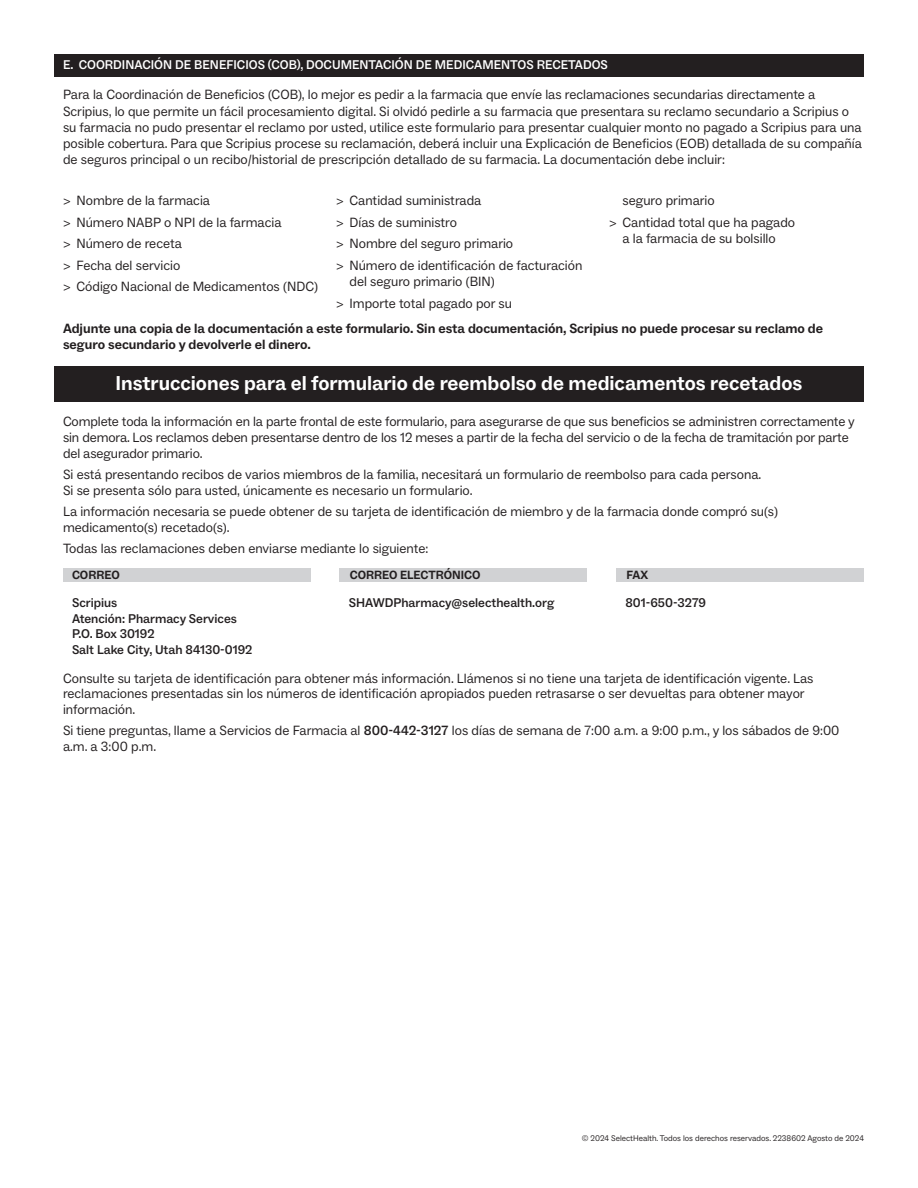
<style>
.page{position:relative;width:918px;height:1188px;background:#fff}
.page>*{position:absolute;margin:0;border:0;box-sizing:border-box;transform-origin:0 0}
.t1{font:700 20.25px "ABC Social";color:#fff}
.t2{font:13.5px/16.2px "ABC Social";color:#231f20}
.t3{font:700 13.5px/16.2px "ABC Social";color:#231f20}
.t4{font:500 12.75px "ABC Social";color:#231f20}
.t5{font:500 12.75px "ABC Social";color:#fff}
.t6{font:700 12px "ABC Social";color:#231f20}
.t7{font:8.25px "ABC Social";color:#231f20}
.s1{font-weight:500}
</style>
<div class="page">
<div style="left:54px;top:366px;width:810px;height:36px;background:#231f20"></div>
<div style="left:63px;top:568px;width:247px;height:14px;background:#d1d2d4"></div>
<div style="left:340px;top:568px;width:247px;height:14px;background:#d1d2d4"></div>
<div style="left:616px;top:568px;width:248px;height:14px;background:#d1d2d4"></div>
<div style="left:54px;top:54px;width:810px;height:22px;background:#231f20"></div>
<p class="t5" style="left:63px;top:57px;width:546px">E. COORDINACIÓN DE BENEFICIOS (COB), DOCUMENTACIÓN DE MEDICAMENTOS RECETADOS</p>
<p class="t2" style="left:63px;top:87px;width:800px">Para la Coordinación de Beneficios (COB), lo mejor es pedir a la farmacia que envíe las reclamaciones secundarias directamente a Scripius, lo que permite un fácil procesamiento digital. Si olvidó pedirle a su farmacia que presentara su reclamo secundario a Scripius o su farmacia no pudo presentar el reclamo por usted, utilice este formulario para presentar cualquier monto no pagado a Scripius para una posible cobertura. Para que Scripius procese su reclamación, deberá incluir una Explicación de Beneficios (EOB) detallada de su compañía de seguros principal o un recibo/historial de prescripción detallado de su farmacia. La documentación debe incluir:</p>
<p class="t2" style="left:63px;top:193px;width:149px">&gt; Nombre de la farmacia</p>
<p class="t2" style="left:63px;top:214px;width:220px">&gt; Número NABP o NPI de la farmacia</p>
<p class="t2" style="left:63px;top:236px;width:120px">&gt; Número de receta</p>
<p class="t2" style="left:63px;top:257px;width:119px">&gt; Fecha del servicio</p>
<p class="t2" style="left:63px;top:279px;width:257px">&gt; Código Nacional de Medicamentos (NDC)</p>
<p class="t2" style="left:336px;top:193px;width:147px">&gt; Cantidad suministrada</p>
<p class="t2" style="left:336px;top:214px;width:122px">&gt; Días de suministro</p>
<p class="t2" style="left:336px;top:236px;width:179px">&gt; Nombre del seguro primario</p>
<p class="t2" style="left:350px;top:257px;width:234px;text-indent:-14px">&gt; Número de identificación de facturación del seguro primario (BIN)</p>
<p class="t2" style="left:336px;top:295px;width:178px">&gt; Importe total pagado por su</p>
<p class="t2" style="left:622px;top:193px;width:94px">seguro primario</p>
<p class="t2" style="left:609px;top:214px;width:188px;text-align:center">&gt; Cantidad total que ha pagado a la farmacia de su bolsillo</p>
<p class="t3" style="left:63px;top:321px;width:762px">Adjunte una copia de la documentación a este formulario. Sin esta documentación, Scripius no puede procesar su reclamo de seguro secundario y devolverle el dinero.</p>
<p class="t1" style="left:116px;top:371px;width:688px">Instrucciones para el formulario de reembolso de medicamentos recetados</p>
<p class="t2" style="left:63px;top:414px;width:793px">Complete toda la información en la parte frontal de este formulario, para asegurarse de que sus beneficios se administren correctamente y sin demora. Los reclamos deben presentarse dentro de los 12 meses a partir de la fecha del servicio o de la fecha de tramitación por parte del asegurador primario.</p>
<p class="t2" style="left:63px;top:467px;width:700px;line-height:15.8px">Si está presentando recibos de varios miembros de la familia, necesitará un formulario de reembolso para cada persona.<br>Si se presenta sólo para usted, únicamente es necesario un formulario.</p>
<p class="t2" style="left:63px;top:504px;width:716px;line-height:15.8px">La información necesaria se puede obtener de su tarjeta de identificación de miembro y de la farmacia donde compró su(s) medicamento(s) recetado(s).</p>
<p class="t2" style="left:63px;top:541px;width:367px">Todas las reclamaciones deben enviarse mediante lo siguiente:</p>
<p class="t6" style="left:72px;top:568px;width:49px">CORREO</p>
<p class="t4" style="left:72px;top:595px;width:47px">Scripius</p>
<p class="t4" style="left:72px;top:610px;width:166px">Atención: Pharmacy Services</p>
<p class="t4" style="left:72px;top:626px;width:84px">P.O. Box 30192</p>
<p class="t4" style="left:72px;top:642px;width:182px">Salt Lake City, Utah 84130-0192</p>
<p class="t6" style="left:350px;top:568px;width:132px">CORREO ELECTRÓNICO</p>
<p class="t4" style="left:349px;top:595px;width:207px">SHAWDPharmacy@selecthealth.org</p>
<p class="t6" style="left:627px;top:568px;width:23px">FAX</p>
<p class="t4" style="left:626px;top:595px;width:82px">801-650-3279</p>
<p class="t2" style="left:63px;top:670px;width:752px;line-height:15.8px">Consulte su tarjeta de identificación para obtener más información. Llámenos si no tiene una tarjeta de identificación vigente. Las reclamaciones presentadas sin los números de identificación apropiados pueden retrasarse o ser devueltas para obtener mayor información.</p>
<p class="t2" style="left:63px;top:723px;width:778px;line-height:15.8px">Si tiene preguntas, llame a Servicios de Farmacia al <span class="s1">800-442-3127</span> los días de semana de 7:00 a.m. a 9:00 p.m., y los sábados de 9:00 a.m. a 3:00 p.m.</p>
<p class="t7" style="left:582px;top:1133px;width:284px">© 2024 SelectHealth. Todos los derechos reservados. 2238602 Agosto de 2024</p>
</div>
